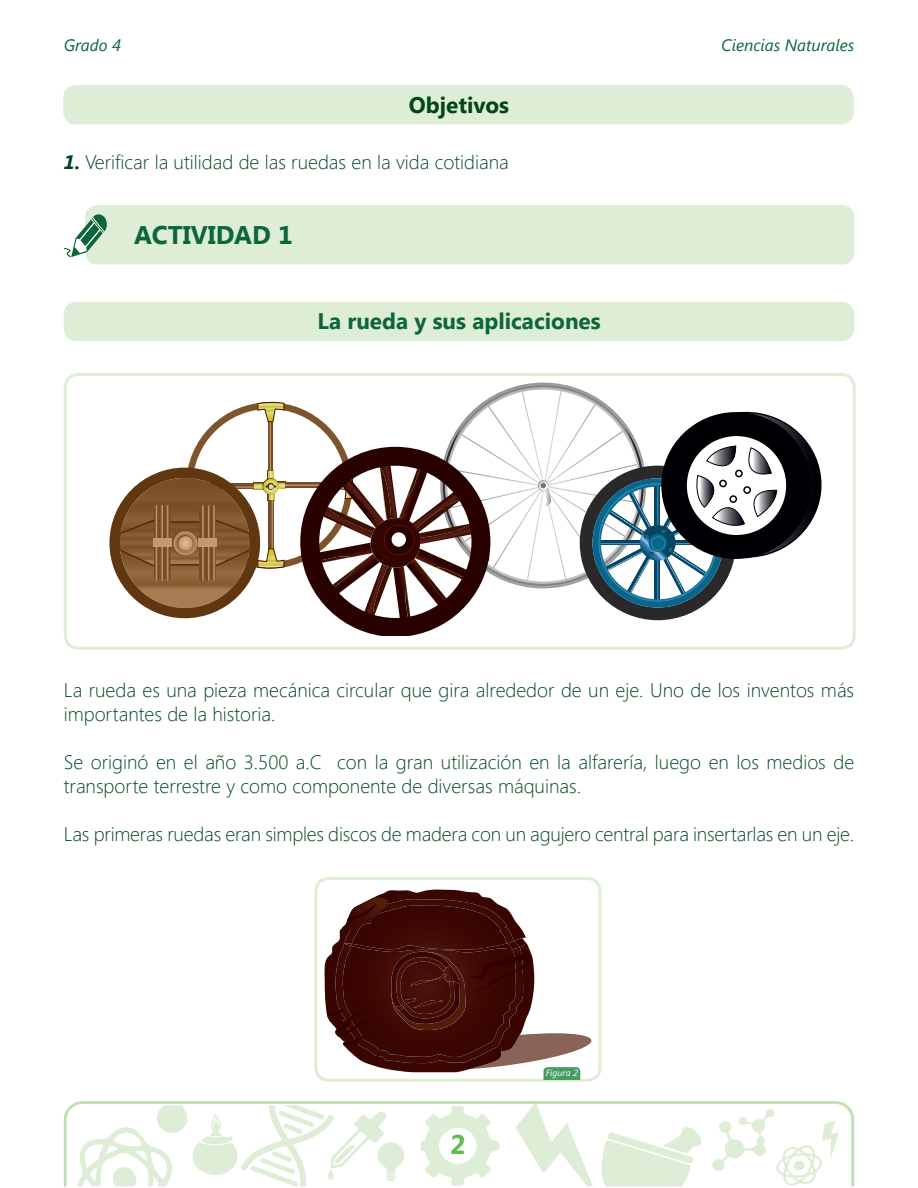
<style>
.page{position:relative;width:918px;height:1188px;background:#fff}
.page>*{position:absolute;margin:0;border:0;box-sizing:border-box;transform-origin:0 0}
.Título_del_LO_18_-_2{font:700 27px "Segoe UI";color:#5fbb4c}
.Pasos__INTRO_ACT_RES{font:700 25.5px "Segoe UI";color:#0c6638}
.Subtítulo{font:700 22.5px "Segoe UI";color:#0c6638}
.Subtítulo-2{font:700 22.5px "Segoe UI";color:#00451c}
.B_LOQ_TEXTO{font:300 19.5px/24px "Segoe UI";color:#00451c}
.t1{font:italic 16.5px "Segoe UI";color:#0c6638}
.BLOQ_TEXTO{font:italic 9px "Segoe UI";color:#fff}
.s1{font-weight:700;font-style:italic}
</style>
<div class="page">
<svg style="left:64px;top:1101px;width:790px;height:86px"></svg>
<svg style="left:422px;top:1106px;width:78px;height:80px"></svg>
<div style="left:63px;top:85px;width:791px;height:39px;background:#ddedd6;border-radius:13px"></div>
<div style="left:64px;top:373px;width:792px;height:277px;border:3px solid #ddedd6;border-radius:13px"></div>
<div style="left:314px;top:877px;width:288px;height:205px;border:3px solid #ddedd6;border-radius:13px"></div>
<svg style="left:109px;top:383px;width:711px;height:253px"></svg>
<svg style="left:323px;top:890px;width:269px;height:189px"></svg>
<div style="left:85px;top:205px;width:769px;height:60px;background:#ddedd6;border-radius:12px"></div>
<div style="left:64px;top:302px;width:790px;height:39px;background:#ddedd6;border-radius:13px"></div>
<svg style="left:63px;top:213px;width:44px;height:45px"></svg>
<p class="t1" style="left:64px;top:34px;width:59px">Grado 4</p>
<p class="t1" style="left:721px;top:34px;width:134px">Ciencias Naturales</p>
<p class="Subtítulo-2" style="left:409px;top:89px;width:102px">Objetivos</p>
<p class="B_LOQ_TEXTO" style="left:64px;top:149px;width:447px"><span class="s1">1.</span> Verificar la utilidad de las ruedas en la vida cotidiana</p>
<p class="Pasos__INTRO_ACT_RES" style="left:134px;top:217px;width:160px">ACTIVIDAD 1</p>
<p class="Subtítulo" style="left:318px;top:305px;width:285px">La rueda y sus aplicaciones</p>
<p class="B_LOQ_TEXTO" style="left:64px;top:677px;width:792px">La rueda es una pieza mecánica circular que gira alrededor de un eje. Uno de los inventos más importantes de la historia.</p>
<p class="B_LOQ_TEXTO" style="left:64px;top:749px;width:792px">Se originó en el año 3.500 a.C con la gran utilización en la alfarería, luego en los medios de transporte terrestre y como componente de diversas máquinas.</p>
<p class="B_LOQ_TEXTO" style="left:64px;top:821px;width:792px">Las primeras ruedas eran simples discos de madera con un agujero central para insertarlas en un eje.</p>
<p class="Título_del_LO_18_-_2" style="left:450px;top:1125px;width:17px">2</p>
<p class="BLOQ_TEXTO" style="left:546px;top:1067px;width:33px">Figura 2</p>
</div>
